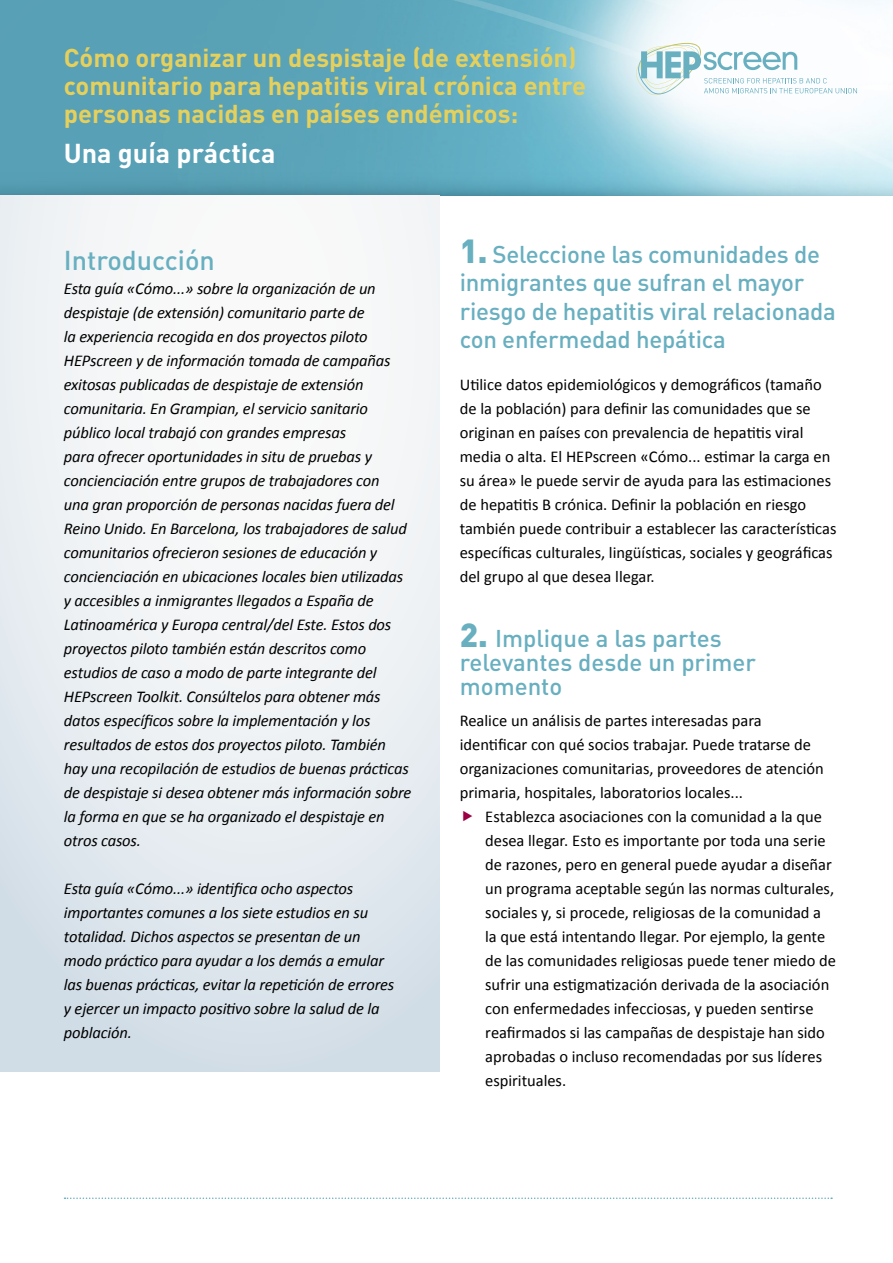
<style>
.page{position:relative;width:893px;height:1263px;background:#fff}
.page>*{position:absolute;margin:0;border:0;box-sizing:border-box;transform-origin:0 0}
.t1{font:27px "DIN Bold Alternate";color:#fff}
.t2{font:27px "DIN Medium Alternate";color:#68afc0}
.t3{font:700 25.5px/28px "DIN";color:#e6d05c}
.t4{font:24px/28.5px "DIN Medium Alternate";letter-spacing:-.01em;color:#68afc0}
.t5{font:italic 16.5px/24px "Calibri";letter-spacing:-.01em;color:#000}
.t6{font:16.5px/24px "Calibri";color:#000}
.s1{font-family:"DIN";font-weight:900;font-size:33px}
</style>
<div class="page">
<img style="left:0;top:0;width:893px;height:195px">
<svg style="left:65px;top:35px;width:799px;height:60px"></svg>
<svg style="left:65px;top:1197px;width:767px;height:2px"></svg>
<div style="left:0;top:196px;width:439px;height:875px;background:linear-gradient(to bottom,#fefcfb,#d8e2ea)"></div>
<h2 class="t3" style="left:64px;top:42px;width:524px">Cómo organizar un despistaje (de extensión) comunitario para hepatitis viral crónica entre personas nacidas en países endémicos:</h2>
<h1 class="t1" style="left:64px;top:136px;width:213px">Una guía práctica</h1>
<h1 class="t2" style="left:64px;top:243px;width:152px">Introducción</h1>
<p class="t5" style="left:64px;top:276px;width:349px">Esta guía «Cómo...» sobre la organización de un despistaje (de extensión) comunitario parte de<br>la experiencia recogida en dos proyectos piloto HEPscreen y de información tomada de campañas exitosas publicadas de despistaje de extensión comunitaria. En Grampian, el servicio sanitario público local trabajó con grandes empresas<br>para ofrecer oportunidades in situ de pruebas y concienciación entre grupos de trabajadores con<br>una gran proporción de personas nacidas fuera del Reino Unido. En Barcelona, los trabajadores de salud comunitarios ofrecieron sesiones de educación y concienciación en ubicaciones locales bien utilizadas y accesibles a inmigrantes llegados a España de Latinoamérica y Europa central/del Este. Estos dos proyectos piloto también están descritos como estudios de caso a modo de parte integrante del HEPscreen Toolkit. Consúltelos para obtener más datos específicos sobre la implementación y los resultados de estos dos proyectos piloto. También hay una recopilación de estudios de buenas prácticas de despistaje si desea obtener más información sobre la forma en que se ha organizado el despistaje en otros casos.</p>
<p class="t5" style="left:64px;top:876px;width:332px">Esta guía «Cómo...» identifica ocho aspectos importantes comunes a los siete estudios en su totalidad. Dichos aspectos se presentan de un modo práctico para ayudar a los demás a emular las buenas prácticas, evitar la repetición de errores y ejercer un impacto positivo sobre la salud de la población.</p>
<h3 class="t4" style="left:460px;top:239px;width:378px"><span class="s1">1.</span> Seleccione las comunidades de inmigrantes que sufran el mayor riesgo de hepatitis viral relacionada con enfermedad hepática</h3>
<p class="t6" style="left:460px;top:373px;width:378px">Utilice datos epidemiológicos y demográficos (tamaño de la población) para definir las comunidades que se originan en países con prevalencia de hepatitis viral media o alta. El HEPscreen «Cómo... estimar la carga en su área» le puede servir de ayuda para las estimaciones de hepatitis B crónica. Definir la población en riesgo también puede contribuir a establecer las características específicas culturales, lingüísticas, sociales y geográficas del grupo al que desea llegar.</p>
<h3 class="t4" style="left:460px;top:625px;width:298px;line-height:24px"><span class="s1">2.</span> Implique a las partes relevantes desde un primer momento</h3>
<p class="t6" style="left:460px;top:709px;width:366px">Realice un análisis de partes interesadas para identificar con qué socios trabajar. Puede tratarse de organizaciones comunitarias, proveedores de atención primaria, hospitales, laboratorios locales...</p>
<p class="t6" style="left:485px;top:805px;width:352px">Establezca asociaciones con la comunidad a la que desea llegar. Esto es importante por toda una serie de razones, pero en general puede ayudar a diseñar un programa aceptable según las normas culturales, sociales y, si procede, religiosas de la comunidad a la que está intentando llegar. Por ejemplo, la gente de las comunidades religiosas puede tener miedo de sufrir una estigmatización derivada de la asociación con enfermedades infecciosas, y pueden sentirse reafirmados si las campañas de despistaje han sido aprobadas o incluso recomendadas por sus líderes espirituales.</p>
</div>
